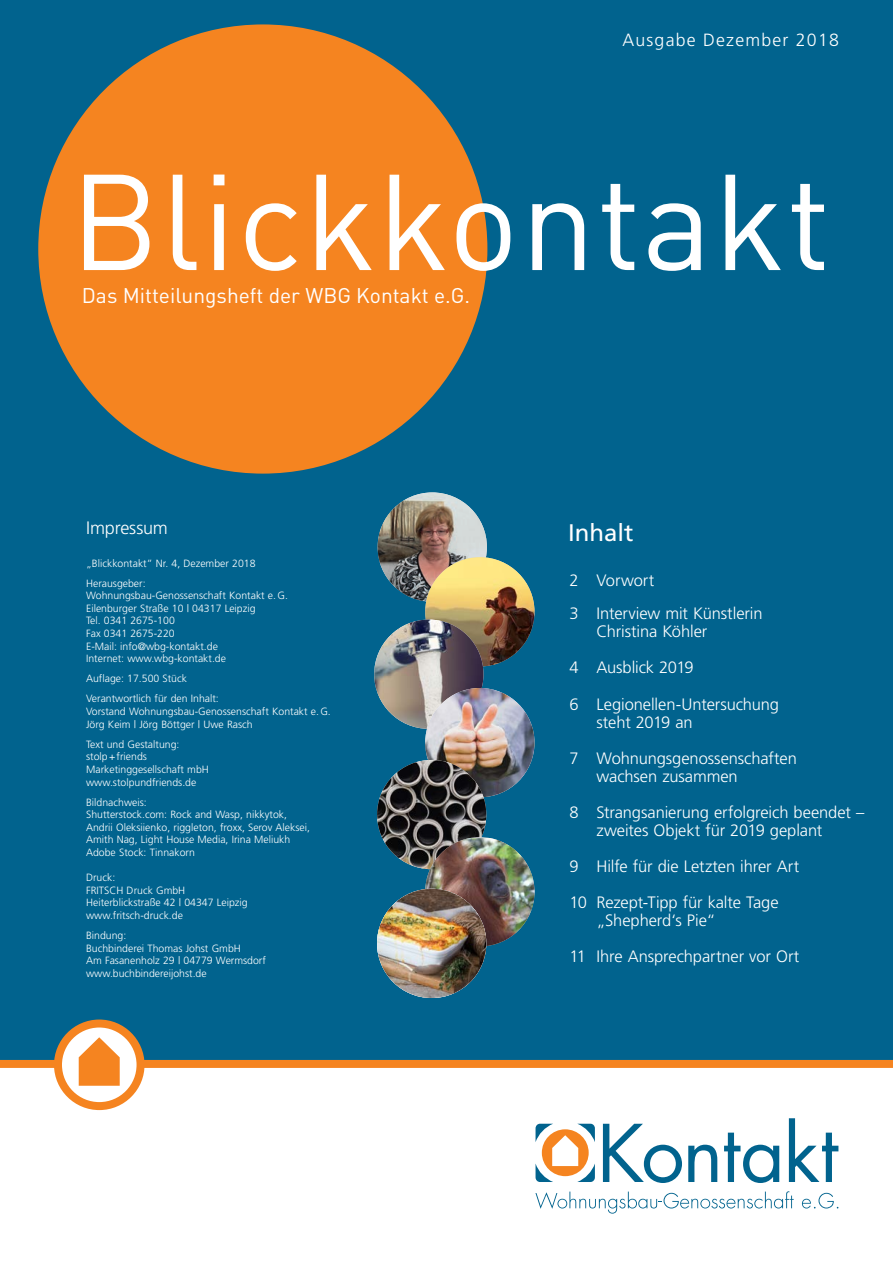
<style>
.page{position:relative;width:893px;height:1263px;background:#01638e}
.page>*{position:absolute;margin:0;border:0;box-sizing:border-box;transform-origin:0 0}
.t1{font:133.95px "DIN";letter-spacing:.01em;color:#fff}
.t2{font:24px "Frutiger";color:#fff}
.t3{font:21px "DIN";color:#fff}
.t4{font:300 18px "Frutiger";letter-spacing:-.01em;color:#fff}
.t5{font:300 17.7px "Frutiger";letter-spacing:.07em;color:#fff}
.t6{font:300 16.5px/36px "Frutiger";letter-spacing:-.005em;color:#fff}
.t7{font:300 10.5px/12.6px "Frutiger";color:#fff}
</style>
<div class="page">
<img style="left:378px;top:492px;width:109px;height:110px;border-radius:55px">
<img style="left:425px;top:557px;width:109px;height:109px;border-radius:55px">
<img style="left:374px;top:619px;width:109px;height:110px;border-radius:55px">
<div style="left:38px;top:24px;width:449px;height:450px;background:#f58420;border-radius:50%"></div>
<img style="left:425px;top:688px;width:109px;height:109px;border-radius:55px">
<img style="left:377px;top:760px;width:109px;height:109px;border-radius:55px">
<img style="left:425px;top:838px;width:109px;height:108px">
<div style="left:0;top:1060px;width:893px;height:203px;background:#fff"></div>
<svg style="left:603px;top:1124px;width:79px;height:59px"></svg>
<svg style="left:688px;top:1145px;width:29px;height:37px"></svg>
<svg style="left:724px;top:1132px;width:55px;height:51px"></svg>
<svg style="left:789px;top:1118px;width:49px;height:64px"></svg>
<svg style="left:535px;top:1191px;width:259px;height:22px;background:#e2edf2"></svg>
<svg style="left:802px;top:1193px;width:36px;height:15px"></svg>
<svg style="left:536px;top:1124px;width:59px;height:58px;background:#dbc4aa"></svg>
<svg style="left:58px;top:1019px;width:90px;height:95px;background:#dfba95"></svg>
<img style="left:377px;top:889px;width:109px;height:109px;border-radius:55px">
<h3 class="t5" style="left:622px;top:30px;width:218px">Ausgabe Dezember 2018</h3>
<h1 class="t1" style="left:70px;top:138px;width:762px">Blickkontakt</h1>
<h3 class="t3" style="left:82px;top:282px;width:390px">Das Mitteilungsheft der WBG Kontakt e.G.</h3>
<h3 class="t4" style="left:86px;top:517px;width:83px">Impressum</h3>
<p class="t7" style="left:86px;top:553px;width:171px;line-height:20.1px">„Blickkontakt” Nr. 4, Dezember 2018<br>Herausgeber:</p>
<p class="t7" style="left:86px;top:589px;width:203px">Wohnungsbau-Genossenschaft Kontakt e.G.<br>Eilenburger Straße 10 | 04317 Leipzig<br>Tel. 0341 2675-100<br>Fax 0341 2675-220<br>E-Mail: info@wbg-kontakt.de<br>Internet: www.wbg-kontakt.de</p>
<p class="t7" style="left:86px;top:669px;width:134px;line-height:20.1px">Auflage: 17.500 Stück<br>Verantwortlich für den Inhalt:</p>
<p class="t7" style="left:86px;top:705px;width:246px">Vorstand Wohnungsbau-Genossenschaft Kontakt e.G.<br>Jörg Keim | Jörg Böttger | Uwe Rasch</p>
<p class="t7" style="left:86px;top:738px;width:124px">Text und Gestaltung: stolp+friends<br>Marketinggesellschaft mbH www.stolpundfriends.de</p>
<p class="t7" style="left:86px;top:796px;width:225px">Bildnachweis:<br>Shutterstock.com: Rock and Wasp, nikkytok, Andrii Oleksiienko, riggleton, froxx, Serov Aleksei, Amith Nag, Light House Media, Irina Meliukh Adobe Stock: Tinnakorn</p>
<p class="t7" style="left:86px;top:871px;width:163px">Druck:<br>FRITSCH Druck GmbH<br>Heiterblickstraße 42 | 04347 Leipzig www.fritsch-druck.de</p>
<p class="t7" style="left:86px;top:929px;width:181px">Bindung:<br>Buchbinderei Thomas Johst GmbH<br>Am Fasanenholz 29 | 04779 Wermsdorf www.buchbindereijohst.de</p>
<h2 class="t2" style="left:568px;top:518px;width:67px">Inhalt</h2>
<h3 class="t6" style="left:569px;top:564px;width:195px;line-height:33px">2 Vorwort<br>3 Interview mit Künstlerin</h3>
<h3 class="t6" style="left:569px;top:614px;width:211px;text-indent:27px">Christina Köhler<br>4 Ausblick 2019<br>6 Legionellen-Untersuchung</h3>
<h3 class="t6" style="left:569px;top:704px;width:229px;text-indent:27px">steht 2019 an<br>7 Wohnungsgenossenschaften</h3>
<h3 class="t6" style="left:569px;top:758px;width:296px;text-indent:27px">wachsen zusammen<br>8 Strangsanierung erfolgreich beendet –</h3>
<h3 class="t6" style="left:569px;top:812px;width:254px;text-indent:27px">zweites Objekt für 2019 geplant<br>9 Hilfe für die Letzten ihrer Art<br>10 Rezept-Tipp für kalte Tage</h3>
<h3 class="t6" style="left:569px;top:902px;width:231px;text-indent:27px">„Shepherd‘s Pie“<br>11 Ihre Ansprechpartner vor Ort</h3>
</div>
